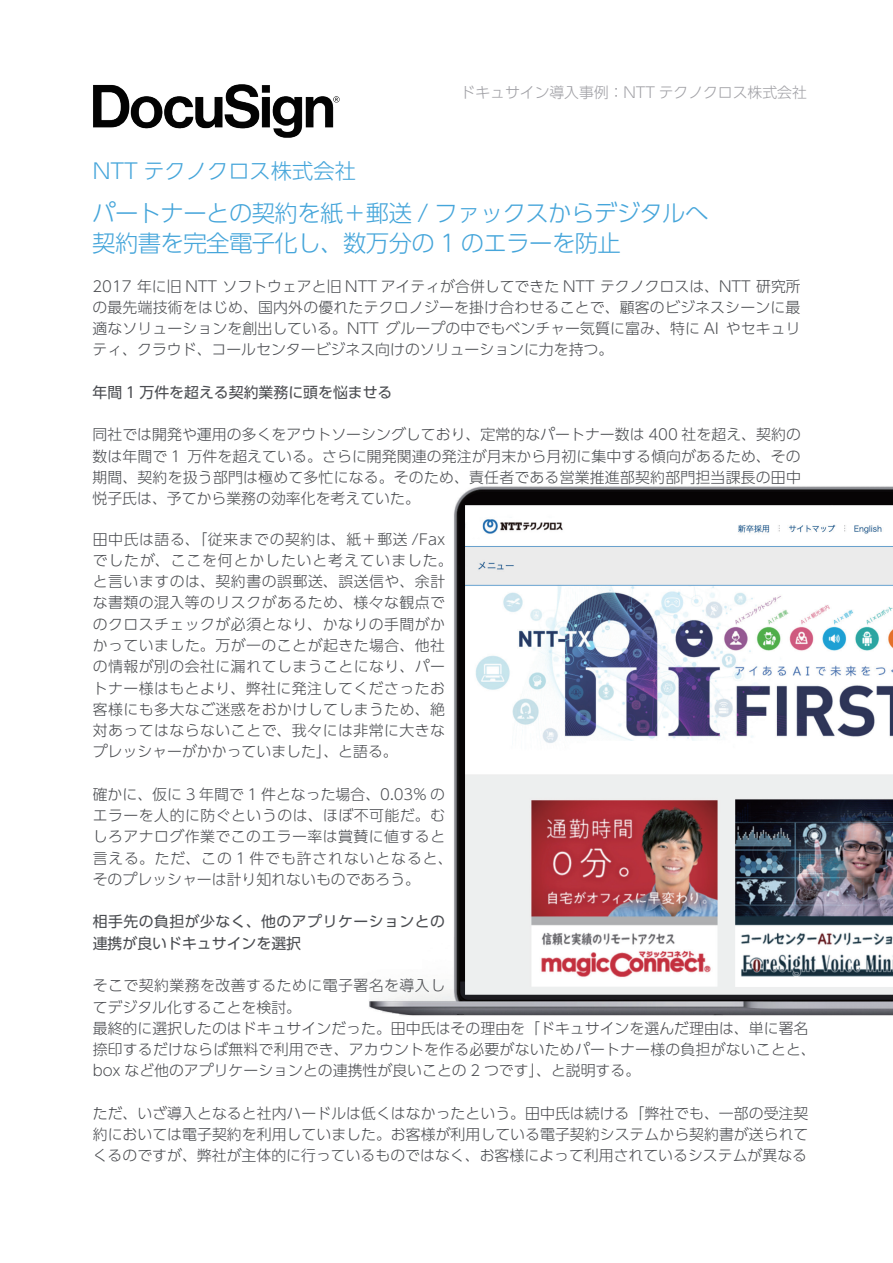
<style>
.page{position:relative;width:893px;height:1263px;background:#fff}
.page>*{position:absolute;margin:0;border:0;box-sizing:border-box;transform-origin:0 0}
.t1{font:300 23.4px/29.7px "UD Shin Go Pro";letter-spacing:-.025em;color:#45a5da}
.t2{font:300 21.3px "UD Shin Go Pro";color:#45a5da}
.t3{font:300 14.85px/21.3px "UD Shin Go Pro";letter-spacing:.015em;color:#4a4c50}
.t4{font:14.85px/21.3px "UD Shin Go Pro";letter-spacing:.03em;color:#4a4c50}
.t5{font:300 14.85px "UD Shin Go Pro";letter-spacing:-.005em;color:#a1a1a6}
.t6{font:14.85px "UD Shin Go Pro";color:#4a4c50}
</style>
<div class="page">
<img style="left:369px;top:486px;width:524px;height:530px">
<img style="left:93px;top:84px;width:247px;height:54px">
<h2 class="t2" style="left:93px;top:154px;width:265px">NTT テクノクロス株式会社</h2>
<p class="t5" style="left:461px;top:80px;width:348px">ドキュサイン導入事例：NTT テクノクロス株式会社</p>
<h1 class="t1" style="left:92px;top:197px;width:618px">パートナーとの契約を紙＋郵送 / ファックスからデジタルへ契約書を完全電子化し、数万分の 1 のエラーを防止</h1>
<p class="t3" style="left:92px;top:275px;width:710px;text-align:right">2017 年に旧 NTT ソフトウェアと旧 NTT アイティが合併してできた NTT テクノクロスは、NTT 研究所の最先端技術をはじめ、国内外の優れたテクロノジーを掛け合わせることで、顧客のビジネスシーンに最やセキュリ</p>
<p class="t3" style="left:385px;top:317px;width:335px">グループの中でもベンチャー気質に富み、特に AI</p>
<p class="t3" style="left:92px;top:317px;width:522px">適なソリューションを創出している。NTT<br>ティ、クラウド、コールセンタービジネス向けのソリューションに力を持つ。</p>
<p class="t6" style="left:92px;top:380px;width:302px">年間 1 万件を超える契約業務に頭を悩ませる</p>
<p class="t3" style="left:92px;top:424px;width:710px;text-align:justify">同社では開発や運用の多くをアウトソーシングしており、定常的なパートナー数は 400 社を超え、契約の数は年間で 1 万件を超えている。さらに開発関連の発注が月末から月初に集中する傾向があるため、その期間、契約を扱う部門は極めて多忙になる。そのため、責任者である営業推進部契約部門担当課長の田中悦子氏は、予てから業務の効率化を考えていた。</p>
<p class="t3" style="left:93px;top:528px;width:361px">田中氏は語る、「従来までの契約は、紙＋郵送 /Faxでしたが、ここを何とかしたいと考えていました。と言いますのは、契約書の誤郵送、誤送信や、余計な書類の混入等のリスクがあるため、様々な観点でのクロスチェックが必須となり、かなりの手間がかかっていました。万が一のことが起きた場合、他社の情報が別の会社に漏れてしまうことになり、パートナー様はもとより、弊社に発注してくださったお客様にも多大なご迷惑をおかけしてしまうため、絶対あってはならないことで、我々には非常に大きなプレッシャーがかかっていました」、と語る。</p>
<p class="t3" style="left:93px;top:783px;width:361px">確かに、仮に 3 年間で 1 件となった場合、0.03% のエラーを人的に防ぐというのは、ほぼ不可能だ。むしろアナログ作業でこのエラー率は賞賛に値すると言える。ただ、この 1 件でも許されないとなると、そのプレッシャーは計り知れないものであろう。</p>
<p class="t4" style="left:93px;top:911px;width:354px">相手先の負担が少なく、他のアプリケーションとの連携が良いドキュサインを選択</p>
<p class="t3" style="left:93px;top:974px;width:354px">そこで契約業務を改善するために電子署名を導入してデジタル化することを検討。</p>
<p class="t3" style="left:93px;top:1017px;width:725px">最終的に選択したのはドキュサインだった。田中氏はその理由を「ドキュサインを選んだ理由は、単に署名捺印するだけならば無料で利用でき、アカウントを作る必要がないためパートナー様の負担がないことと、box など他のアプリケーションとの連携性が良いことの 2 つです」、と説明する。</p>
<p class="t3" style="left:93px;top:1102px;width:717px;text-align:justify">ただ、いざ導入となると社内ハードルは低くはなかったという。田中氏は続ける「弊社でも、一部の受注契約においては電子契約を利用していました。お客様が利用している電子契約システムから契約書が送られてくるのですが、弊社が主体的に行っているものではなく、お客様によって利用されているシステムが異なる</p>
</div>
